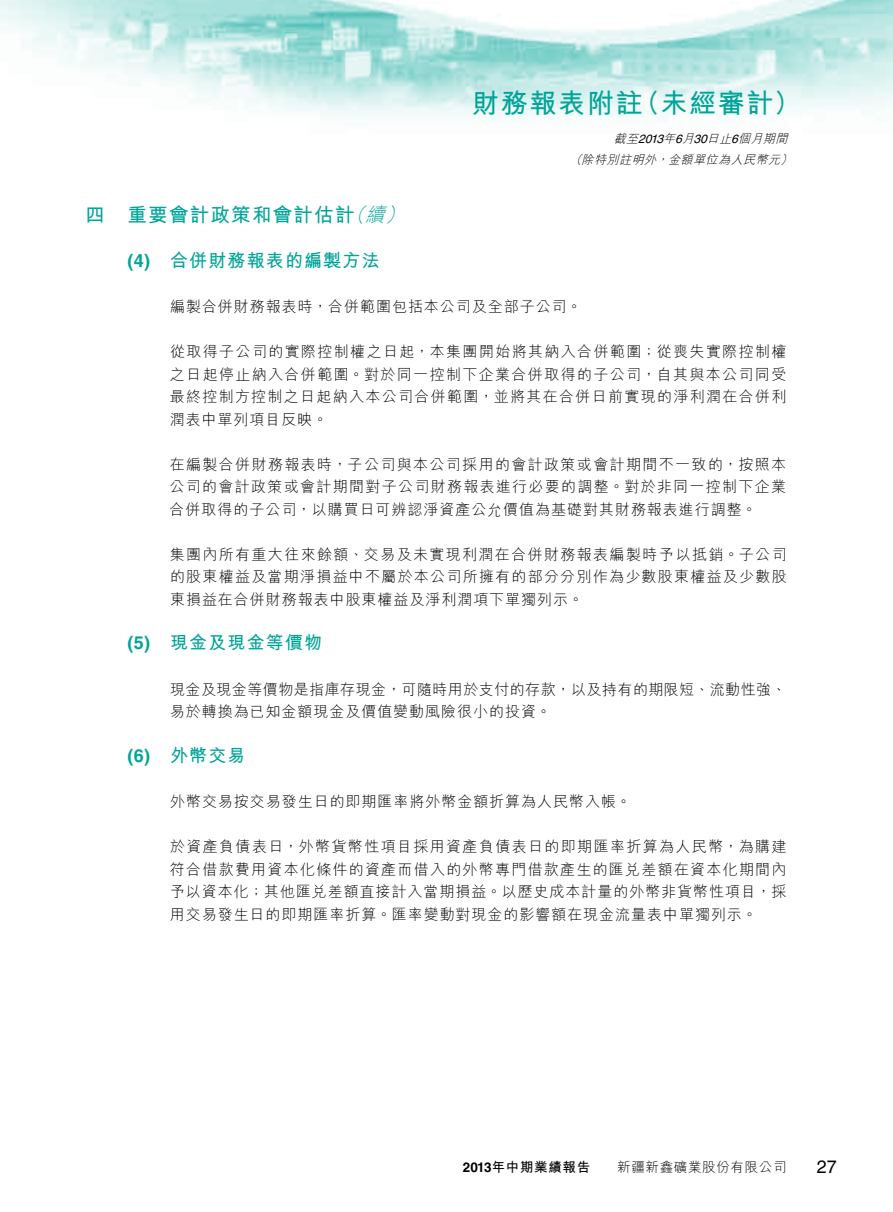
<style>
.page{position:relative;width:893px;height:1212px;background:#fff}
.page>*{position:absolute;margin:0;border:0;box-sizing:border-box;transform-origin:0 0}
.t1{font:700 27px "M Hei HK";letter-spacing:.065em;color:#00a498}
.t2{font:700 19.5px "M Hei HK";letter-spacing:.065em;color:#00a498}
.t3{font:700 18px "M Hei HK";letter-spacing:.065em;color:#00a498}
.t4{font:18px "Helvetica LT Std";color:#000}
.t5{font:300 15px/22.5px "M Hei HK";letter-spacing:.065em;color:#000;text-align:justify}
.t6{font:300 15px/22.5px "M Hei HK";letter-spacing:.03em;color:#000}
.t7{font:300 13.5px "M Hei HK";letter-spacing:.05em;color:#000}
.t8{font:700 13.5px "M Hei HK";letter-spacing:.05em;color:#000}
.t9{font:italic 300 12px/21px "M Hei HK";color:#000}
.s1{font-family:"Helvetica LT Std";font-weight:400}
.s2{font-weight:300;font-style:italic}
.s3{font-family:"Helvetica LT Std"}
</style>
<div class="page">
<img style="left:0;top:0;width:893px;height:119px">
<h1 class="t1" style="left:472px;top:83px;width:330px">財務報表附註（未經審計）</h1>
<p class="t9" style="left:570px;top:127px;width:227px;text-indent:44px">截至<span class="s1">2013</span>年<span class="s1">6</span>月<span class="s1">30</span>日止<span class="s1">6</span>個月期間（除特別註明外，金額單位為人民幣元）</p>
<h2 class="t2" style="left:85px;top:200px;width:326px">四 重要會計政策和會計估計<span class="s2">（續）</span></h2>
<p class="t3" style="left:128px;top:247px;width:254px"><span class="s3">(4)</span> 合併財務報表的編製方法</p>
<p class="t5" style="left:170px;top:295px;width:413px">編製合併財務報表時，合併範圍包括本公司及全部子公司。</p>
<p class="t5" style="left:170px;top:340px;width:618px">從取得子公司的實際控制權之日起，本集團開始將其納入合併範圍；從喪失實際控制權之日起停止納入合併範圍。對於同一控制下企業合併取得的子公司，自其與本公司同受最終控制方控制之日起納入本公司合併範圍，並將其在合併日前實現的淨利潤在合併利潤表中單列項目反映。</p>
<p class="t5" style="left:170px;top:453px;width:618px">在編製合併財務報表時，子公司與本公司採用的會計政策或會計期間不一致的，按照本公司的會計政策或會計期間對子公司財務報表進行必要的調整。對於非同一控制下企業合併取得的子公司，以購買日可辨認淨資產公允價值為基礎對其財務報表進行調整。</p>
<p class="t5" style="left:170px;top:543px;width:618px">集團內所有重大往來餘額、交易及未實現利潤在合併財務報表編製時予以抵銷。子公司的股東權益及當期淨損益中不屬於本公司所擁有的部分分別作為少數股東權益及少數股東損益在合併財務報表中股東權益及淨利潤項下單獨列示。</p>
<p class="t3" style="left:128px;top:630px;width:196px"><span class="s3">(5)</span> 現金及現金等價物</p>
<p class="t6" style="left:170px;top:678px;width:618px">現金及現金等價物是指庫存現金，可隨時用於支付的存款，以及持有的期限短、流動性強、易於轉換為已知金額現金及價值變動風險很小的投資。</p>
<p class="t3" style="left:128px;top:742px;width:119px"><span class="s3">(6)</span> 外幣交易</p>
<p class="t5" style="left:170px;top:790px;width:463px">外幣交易按交易發生日的即期匯率將外幣金額折算為人民幣入帳。</p>
<p class="t5" style="left:170px;top:835px;width:618px">於資產負債表日，外幣貨幣性項目採用資產負債表日的即期匯率折算為人民幣，為購建符合借款費用資本化條件的資產而借入的外幣專門借款產生的匯兌差額在資本化期間內予以資本化；其他匯兌差額直接計入當期損益。以歷史成本計量的外幣非貨幣性項目，採用交易發生日的即期匯率折算。匯率變動對現金的影響額在現金流量表中單獨列示。</p>
<p class="t8" style="left:463px;top:1157px;width:129px"><span class="s3">2013</span>年中期業績報告</p>
<p class="t7" style="left:617px;top:1160px;width:171px">新疆新鑫礦業股份有限公司</p>
<p class="t4" style="left:817px;top:1156px;width:22px">27</p>
</div>
